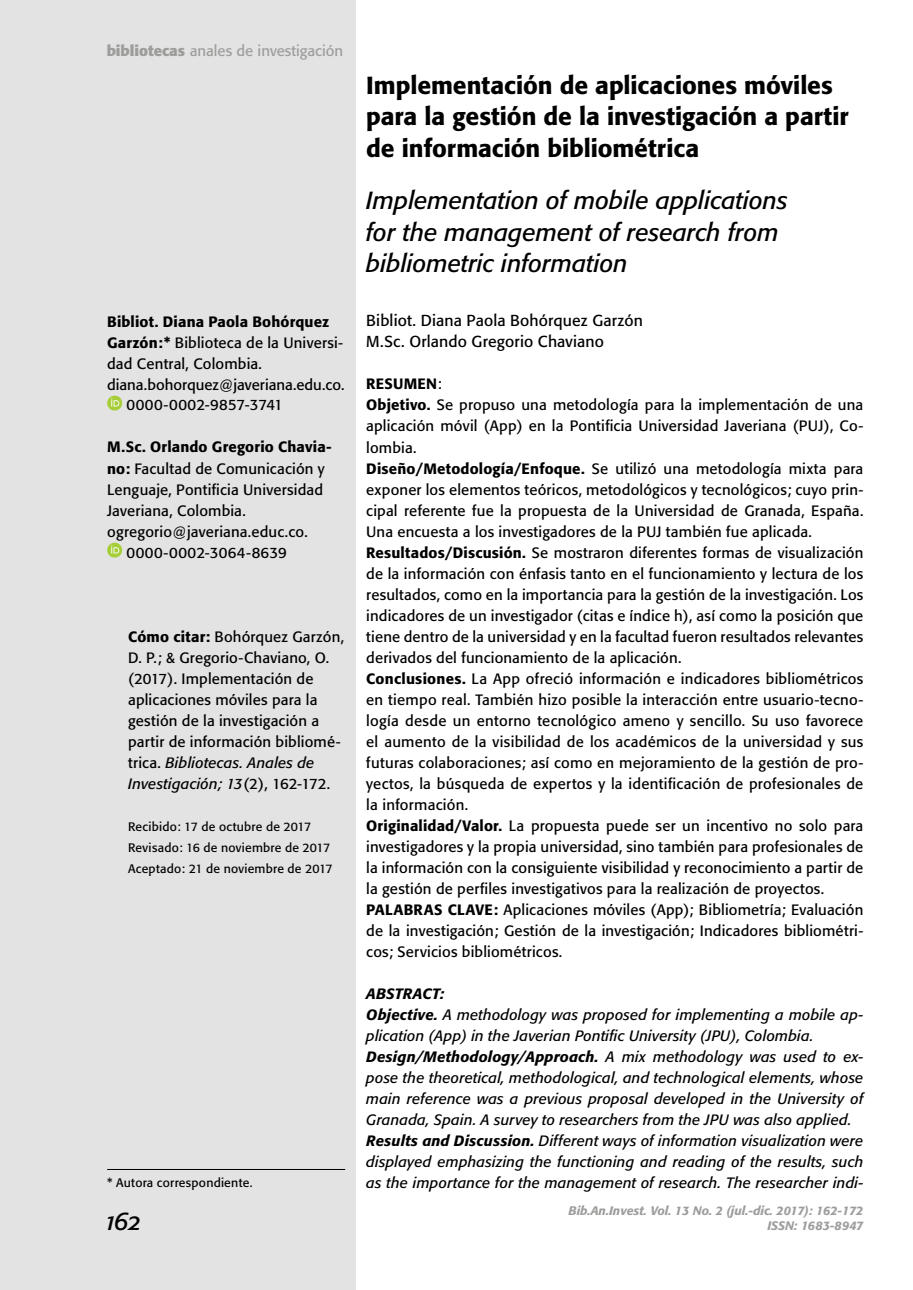
<style>
.page{position:relative;width:913px;height:1290px;background:#fff}
.page>*{position:absolute;margin:0;border:0;box-sizing:border-box;transform-origin:0 0}
.t1{font:500 24.5px/31.5px "Formata";letter-spacing:-.005em;color:#000}
.t2{font:italic 24.5px/31.5px "Formata";letter-spacing:-.005em;color:#000}
.t3{font:15.75px/21px "Formata";letter-spacing:.01em;color:#000}
.t4{font:14.88px/21px "Formata";letter-spacing:.01em;color:#000}
.t5{font:italic 14.88px/21px "Formata";letter-spacing:.01em;color:#000}
.t6{font:500 14.88px "Formata";letter-spacing:.01em;color:#000}
.t7{font:14.88px "Formata";color:#9d9d9c}
.t8{font:12.25px/21px "Formata";letter-spacing:.015em;color:#000}
.t9{font:italic 500 12.25px "Formata";color:#9d9d9c}
.s1{font-weight:700}
.s2{font-weight:500}
.s3{font-style:italic}
</style>
<div class="page">
<div style="left:0;top:0;width:356px;height:1290px;background:#e3e3e3"></div>
<svg style="left:107px;top:396px;width:15px;height:14px"></svg>
<svg style="left:107px;top:543px;width:15px;height:14px"></svg>
<hr style="left:107px;top:1169px;width:238px;height:1px;background:#000">
<p class="t7" style="left:107px;top:42px;width:238px"><span class="s1">bibliotecas</span> anales de investigación</p>
<p class="t6" style="left:107px;top:312px;width:224px">Bibliot. Diana Paola Bohórquez</p>
<p class="t4" style="left:107px;top:332px;width:237px"><span class="s2">Garzón:*</span> Biblioteca de la Universi-</p>
<p class="t4" style="left:107px;top:353px;width:156px">dad Central, Colombia.</p>
<p class="t4" style="left:107px;top:374px;width:239px">diana.bohorquez@javeriana.edu.co.</p>
<p class="t4" style="left:126px;top:395px;width:158px">0000-0002-9857-3741</p>
<p class="t6" style="left:107px;top:438px;width:226px">M.Sc. Orlando Gregorio Chavia-</p>
<p class="t4" style="left:107px;top:458px;width:219px"><span class="s2">no:</span> Facultad de Comunicación y</p>
<p class="t4" style="left:107px;top:479px;width:217px">Lenguaje, Pontificia Universidad</p>
<p class="t4" style="left:107px;top:500px;width:140px">Javeriana, Colombia.</p>
<p class="t4" style="left:107px;top:521px;width:202px">ogregorio@javeriana.educ.co.</p>
<p class="t4" style="left:126px;top:542px;width:162px">0000-0002-3064-8639</p>
<p class="t4" style="left:128px;top:626px;width:217px"><span class="s2">Cómo citar:</span> Bohórquez Garzón,<br>D. P.; &amp; Gregorio-Chaviano, O. (2017). Implementación de aplicaciones móviles para la gestión de la investigación a partir de información bibliomé&shy;trica. <span class="s3">Bibliotecas. Anales de<br>Investigación; 13</span>(2), 162-172.</p>
<p class="t8" style="left:128px;top:816px;width:206px">Recibido: 17 de octubre de 2017<br>Revisado: 16 de noviembre de 2017<br>Aceptado: 21 de noviembre de 2017</p>
<p class="t8" style="left:107px;top:1172px;width:147px">* Autora correspondiente.</p>
<h1 class="t1" style="left:366px;top:69px;width:484px">Implementación de aplicaciones móviles para la gestión de la investigación a partir de información bibliométrica</h1>
<h1 class="t2" style="left:366px;top:185px;width:423px">Implementation of mobile applications for the management of research from bibliometric information</h1>
<p class="t3" style="left:366px;top:310px;width:278px">Bibliot. Diana Paola Bohórquez Garzón<br>M.Sc. Orlando Gregorio Chaviano</p>
<p class="t4" style="left:366px;top:374px;width:499px"><span class="s2">RESUMEN</span>:<br><span class="s2">Objetivo.</span> Se propuso una metodología para la implementación de una aplicación móvil (App) en la Pontificia Universidad Javeriana (PUJ), Co&shy;lombia.<br><span class="s2">Diseño/Metodología/Enfoque.</span> Se utilizó una metodología mixta para exponer los elementos teóricos, metodológicos y tecnológicos; cuyo prin&shy;cipal referente fue la propuesta de la Universidad de Granada, España.<br>Una encuesta a los investigadores de la PUJ también fue aplicada.<br><span class="s2">Resultados/Discusión.</span> Se mostraron diferentes formas de visualización de la información con énfasis tanto en el funcionamiento y lectura de los resultados, como en la importancia para la gestión de la investigación. Los indicadores de un investigador (citas e índice h), así como la posición que tiene dentro de la universidad y en la facultad fueron resultados relevantes derivados del funcionamiento de la aplicación.<br><span class="s2">Conclusiones.</span> La App ofreció información e indicadores bibliométricos en tiempo real. También hizo posible la interacción entre usuario-tecno&shy;logía desde un entorno tecnológico ameno y sencillo. Su uso favorece el aumento de la visibilidad de los académicos de la universidad y sus futuras colaboraciones; así como en mejoramiento de la gestión de pro&shy;yectos, la búsqueda de expertos y la identificación de profesionales de la información.<br><span class="s2">Originalidad/Valor.</span> La propuesta puede ser un incentivo no solo para investigadores y la propia universidad, sino también para profesionales de la información con la consiguiente visibilidad y reconocimiento a partir de la gestión de perfiles investigativos para la realización de proyectos.<br><span class="s2">PALABRAS CLAVE:</span> Aplicaciones móviles (App); Bibliometría; Evaluación de la investigación; Gestión de la investigación; Indicadores bibliométri&shy;cos; Servicios bibliométricos.</p>
<p class="t5" style="left:366px;top:983px;width:499px"><span class="s2">ABSTRACT:<br>Objective.</span> A methodology was proposed for implementing a mobile ap&shy;plication (App) in the Javerian Pontific University (JPU), Colombia.<br><span class="s2">Design/Methodology/Approach.</span> A mix methodology was used to ex&shy;pose the theoretical, methodological, and technological elements, whose main reference was a previous proposal developed in the University of Granada, Spain. A survey to researchers from the JPU was also applied.<br><span class="s2">Results and Discussion.</span> Different ways of information visualization were displayed emphasizing the functioning and reading of the results, such as the importance for the management of research. The researcher indi-</p>
<p class="t9" style="left:568px;top:1203px;width:296px">Bib.An.Invest. Vol. 13 No. 2 (jul.-dic. 2017): 162-172</p>
<p class="t9" style="left:767px;top:1218px;width:97px">ISSN: 1683-8947</p>
</div>
